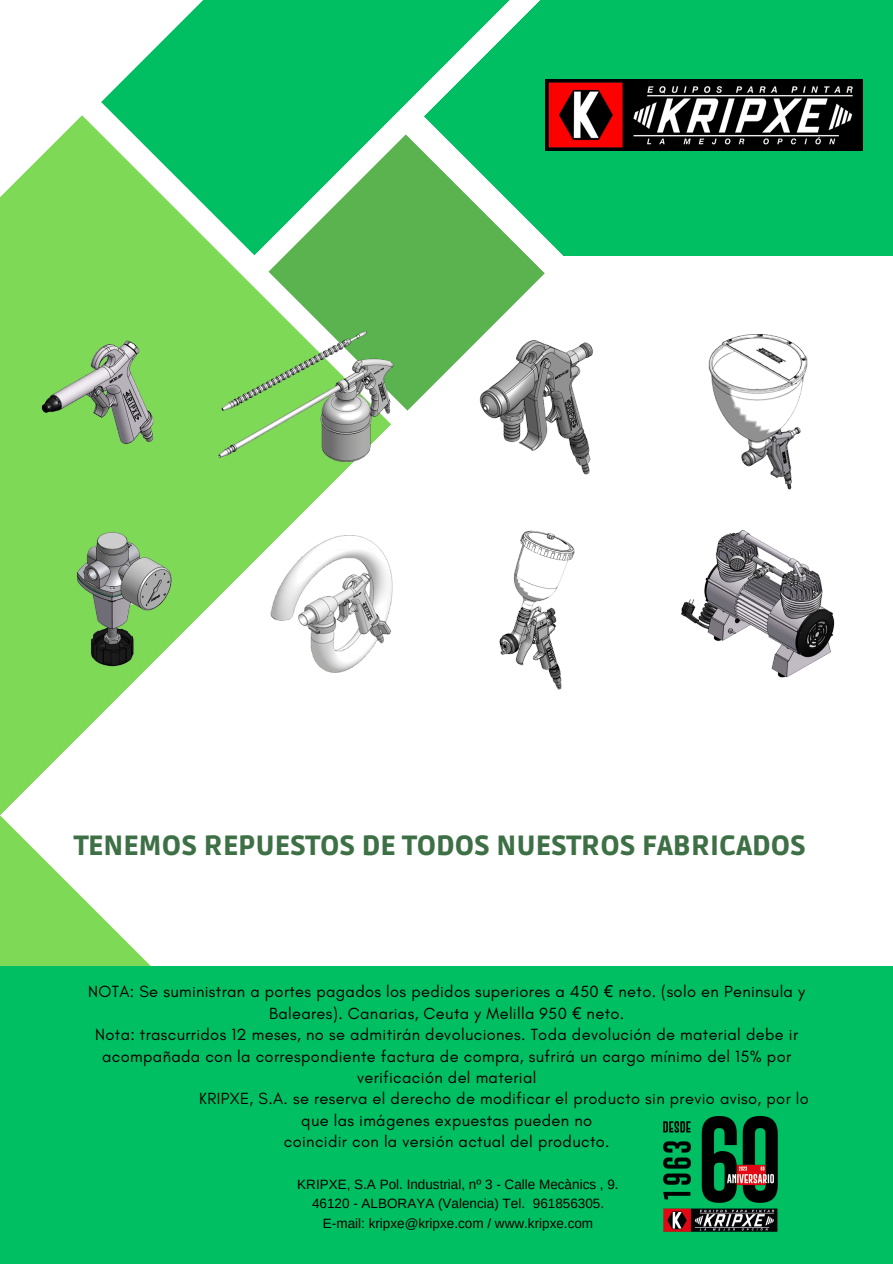
<style>
.page{position:relative;width:893px;height:1264px;background:#fff}
.page>*{position:absolute;margin:0;border:0;box-sizing:border-box;transform-origin:0 0}
.t1{font:900 27.6px "Ruda";color:#3e7046}
.t2{font:16.5px/21.3px "Glacial Indifference";letter-spacing:.02em;color:#000;text-align:center}
.t3{font:13.5px "Arimo";color:#000}
.s1{font-family:"Noto Sans"}
</style>
<div class="page">
<svg style="left:0;top:862px;width:151px;height:104px;fill:#7ed957"></svg>
<svg style="left:101px;top:0;width:322px;height:119px;fill:#00bf63"></svg>
<div style="left:391px;top:134px;width:154px;height:158px;background:#5bb350"></div>
<svg style="left:0;top:115px;width:391px;height:747px"></svg>
<div style="left:0;top:966px;width:892px;height:297px;background:#00bf63"></div>
<svg style="left:423px;top:0;width:140px;height:256px;fill:#00bf63"></svg>
<div style="left:563px;top:0;width:329px;height:256px;background:#00bf63"></div>
<img style="left:663px;top:1116px;width:114px;height:115px">
<img style="left:545px;top:79px;width:317px;height:71px">
<img style="left:18px;top:292px;width:817px;height:452px">
<h1 class="t1" style="left:74px;top:829px;width:733px">TENEMOS REPUESTOS DE TODOS NUESTROS FABRICADOS</h1>
<p class="t2" style="left:88px;top:981px;width:718px">NOTA: Se suministran a portes pagados los pedidos superiores a 450 <span class="s1">€</span> neto. (solo en Peninsula y<br>Baleares). Canarias, Ceuta y Melilla 950 <span class="s1">€</span> neto.</p>
<p class="t2" style="left:95px;top:1023px;width:704px">Nota: trascurridos 12 meses, no se admitirán devoluciones. Toda devolución de material debe ir acompañada con la correspondiente factura de compra, sufrirá un cargo mínimo del 15% por verificación del material</p>
<p class="t2" style="left:301px;top:1087px;width:509px;text-align:left;text-indent:-102px">KRIPXE, S.A. se reserva el derecho de modificar el producto sin previo aviso, por lo que las imágenes expuestas pueden no</p>
<p class="t2" style="left:284px;top:1130px;width:327px">coincidir con la versión actual del producto.</p>
<p class="t3" style="left:297px;top:1176px;width:323px">KRIPXE, S.A Pol. Industrial, nº 3 - Calle Mecànics , 9.</p>
<p class="t3" style="left:312px;top:1196px;width:293px">46120 - ALBORAYA (Valencia) Tel. 961856305.</p>
<p class="t3" style="left:323px;top:1215px;width:272px">E-mail: kripxe@kripxe.com / www.kripxe.com</p>
</div>
